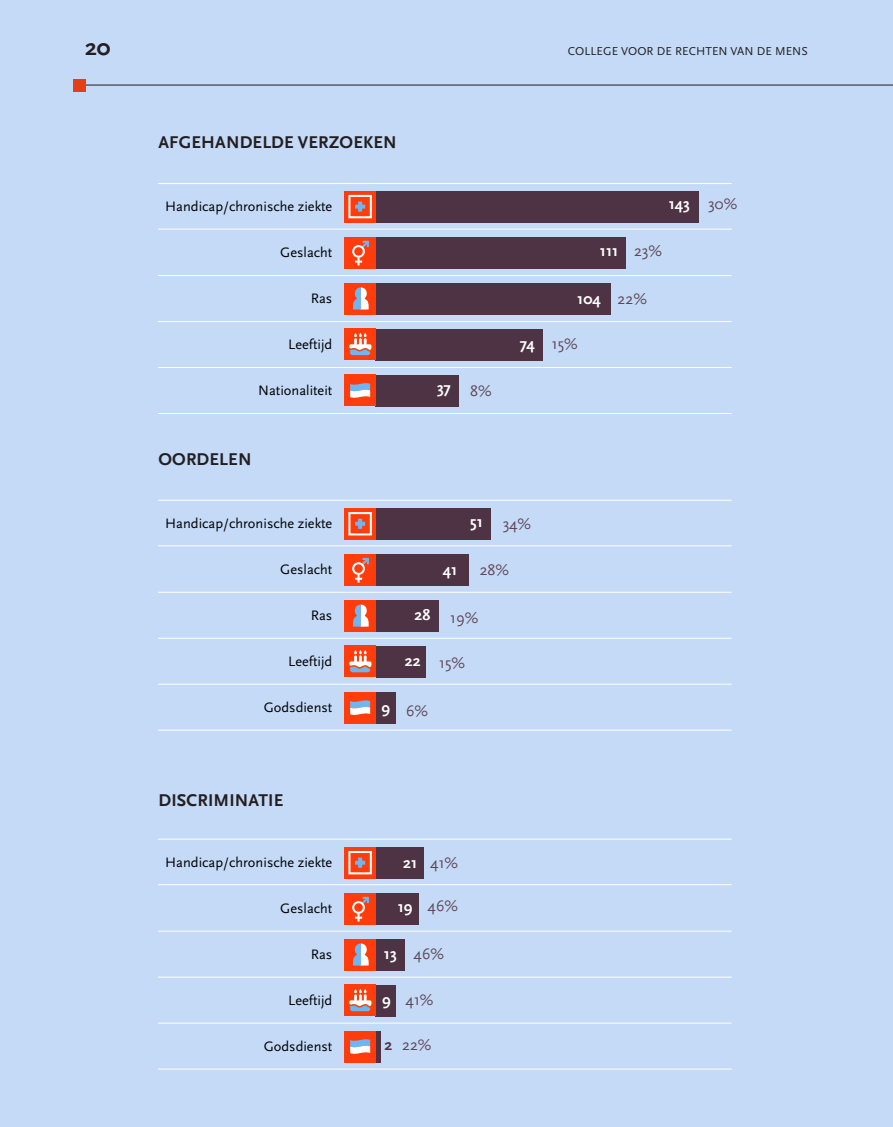
<style>
.page{position:relative;width:893px;height:1127px;background:#c4daf7}
.page>*{position:absolute;margin:0;border:0;box-sizing:border-box;transform-origin:0 0}
.t1{font:700 24px "Scala Sans Pro";color:#231f20}
.t2{font:700 17.85px "Scala Sans Pro";letter-spacing:.01em;color:#231f20}
.t3{font:15.9px "Scala Sans Pro 16";color:#5f4555}
.t4{font:15.9px "Scala Sans Pro Bold 9";color:#fff}
.t5{font:15.9px "Scala Sans Pro Bold 9";color:#4d3344}
.t6{font:14.25px "Scala Sans Pro 16";color:#000}
.t7{font:12px "Scala Sans Pro 4";letter-spacing:.01em;color:#231f20}
</style>
<div class="page">
<hr style="left:79px;top:85px;width:814px;height:1px;background:#1d1e1f">
<div style="left:73px;top:79px;width:12px;height:12px;background:#e63f18"></div>
<div style="left:375px;top:191px;width:323px;height:32px;background:#4d3344"></div>
<div style="left:375px;top:237px;width:251px;height:31px;background:#4d3344"></div>
<div style="left:375px;top:283px;width:235px;height:31px;background:#4d3344"></div>
<div style="left:375px;top:329px;width:167px;height:31px;background:#4d3344"></div>
<div style="left:375px;top:375px;width:84px;height:31px;background:#4d3344"></div>
<hr style="left:158px;top:229px;width:574px;height:1px;background:#fff">
<hr style="left:158px;top:183px;width:574px;height:1px;background:#fff">
<hr style="left:158px;top:275px;width:574px;height:1px;background:#fff">
<hr style="left:158px;top:321px;width:574px;height:1px;background:#fff">
<hr style="left:158px;top:367px;width:574px;height:1px;background:#fff">
<hr style="left:158px;top:413px;width:574px;height:1px;background:#fff">
<div style="left:344px;top:283px;width:32px;height:31px;background:#ff3c0b"></div>
<svg style="left:352px;top:287px;width:17px;height:23px"></svg>
<div style="left:344px;top:191px;width:32px;height:31px;background:#ff3c0b"></div>
<svg style="left:355px;top:202px;width:10px;height:10px"></svg>
<div style="left:348px;top:195px;width:24px;height:23px;border:2px solid #fff"></div>
<div style="left:344px;top:328px;width:32px;height:32px;background:#ff3c0b"></div>
<div style="left:350px;top:346px;width:20px;height:9px;background:#6fb6f0;border-radius:2px"></div>
<svg style="left:348px;top:333px;width:25px;height:19px"></svg>
<div style="left:344px;top:375px;width:32px;height:31px;background:#ff3c0b"></div>
<svg style="left:350px;top:383px;width:20px;height:15px"></svg>
<div style="left:344px;top:237px;width:32px;height:31px;background:#ff3c0b"></div>
<svg style="left:352px;top:240px;width:17px;height:25px"></svg>
<div style="left:376px;top:508px;width:115px;height:32px;background:#4d3344"></div>
<div style="left:376px;top:554px;width:92px;height:32px;background:#4d3344"></div>
<div style="left:376px;top:600px;width:63px;height:31px;background:#4d3344"></div>
<div style="left:376px;top:646px;width:49px;height:31px;background:#4d3344"></div>
<div style="left:376px;top:692px;width:20px;height:31px;background:#4d3344"></div>
<hr style="left:158px;top:545px;width:574px;height:1px;background:#fff">
<hr style="left:158px;top:500px;width:574px;height:1px;background:#fff">
<hr style="left:158px;top:592px;width:574px;height:1px;background:#fff">
<hr style="left:158px;top:638px;width:574px;height:1px;background:#fff">
<hr style="left:158px;top:684px;width:574px;height:1px;background:#fff">
<hr style="left:158px;top:730px;width:574px;height:1px;background:#fff">
<div style="left:344px;top:600px;width:32px;height:31px;background:#ff3c0b"></div>
<svg style="left:353px;top:604px;width:16px;height:23px"></svg>
<div style="left:344px;top:508px;width:32px;height:32px;background:#ff3c0b"></div>
<svg style="left:355px;top:519px;width:10px;height:10px"></svg>
<div style="left:348px;top:512px;width:24px;height:23px;border:2px solid #fff"></div>
<div style="left:344px;top:645px;width:32px;height:32px;background:#ff3c0b"></div>
<div style="left:350px;top:663px;width:20px;height:9px;background:#6fb6f0;border-radius:2px"></div>
<svg style="left:348px;top:650px;width:25px;height:20px"></svg>
<div style="left:344px;top:692px;width:32px;height:31px;background:#ff3c0b"></div>
<svg style="left:350px;top:700px;width:20px;height:15px"></svg>
<div style="left:344px;top:554px;width:32px;height:32px;background:#ff3c0b"></div>
<svg style="left:352px;top:557px;width:17px;height:25px"></svg>
<div style="left:376px;top:847px;width:47px;height:31px;background:#4d3344"></div>
<div style="left:376px;top:893px;width:43px;height:31px;background:#4d3344"></div>
<div style="left:376px;top:939px;width:29px;height:31px;background:#4d3344"></div>
<div style="left:376px;top:984px;width:20px;height:32px;background:#4d3344"></div>
<hr style="left:376px;top:1030px;width:4px;height:32px;background:#4d3344">
<div style="left:344px;top:939px;width:32px;height:31px;background:#ff3c0b"></div>
<svg style="left:352px;top:943px;width:17px;height:23px"></svg>
<div style="left:344px;top:847px;width:32px;height:31px;background:#ff3c0b"></div>
<svg style="left:355px;top:857px;width:10px;height:11px"></svg>
<div style="left:348px;top:851px;width:24px;height:23px;border:2px solid #fff"></div>
<div style="left:344px;top:984px;width:32px;height:32px;background:#ff3c0b"></div>
<div style="left:350px;top:1002px;width:20px;height:9px;background:#6fb6f0;border-radius:2px"></div>
<svg style="left:348px;top:989px;width:25px;height:19px"></svg>
<div style="left:344px;top:1030px;width:32px;height:32px;background:#ff3c0b"></div>
<svg style="left:350px;top:1039px;width:20px;height:15px"></svg>
<div style="left:344px;top:893px;width:32px;height:31px;background:#ff3c0b"></div>
<svg style="left:352px;top:896px;width:17px;height:25px"></svg>
<hr style="left:158px;top:884px;width:574px;height:1px;background:#fff">
<hr style="left:158px;top:839px;width:574px;height:1px;background:#fff">
<hr style="left:158px;top:931px;width:574px;height:1px;background:#fff">
<hr style="left:158px;top:977px;width:574px;height:1px;background:#fff">
<hr style="left:158px;top:1023px;width:574px;height:1px;background:#fff">
<hr style="left:158px;top:1069px;width:574px;height:1px;background:#fff">
<h1 class="t1" style="left:85px;top:34px;width:27px">20</h1>
<p class="t7" style="left:568px;top:44px;width:242px">COLLEGE VOOR DE RECHTEN VAN DE MENS</p>
<p class="t2" style="left:158px;top:132px;width:240px">AFGEHANDELDE VERZOEKEN</p>
<p class="t6" style="left:165px;top:198px;width:169px">Handicap/chronische ziekte</p>
<p class="t6" style="left:280px;top:244px;width:54px">Geslacht</p>
<p class="t6" style="left:311px;top:290px;width:23px">Ras</p>
<p class="t6" style="left:288px;top:336px;width:46px">Leeftijd</p>
<p class="t6" style="left:258px;top:382px;width:76px">Nationaliteit</p>
<p class="t4" style="left:437px;top:379px;width:15px">37</p>
<p class="t3" style="left:470px;top:382px;width:23px">8%</p>
<p class="t4" style="left:520px;top:334px;width:17px">74</p>
<p class="t4" style="left:669px;top:195px;width:23px">143</p>
<p class="t3" style="left:634px;top:241px;width:29px">23%</p>
<p class="t3" style="left:618px;top:289px;width:31px">22%</p>
<p class="t4" style="left:600px;top:241px;width:20px">111</p>
<p class="t4" style="left:577px;top:289px;width:25px">104</p>
<p class="t3" style="left:551px;top:334px;width:28px">15%</p>
<p class="t3" style="left:708px;top:195px;width:31px">30%</p>
<p class="t2" style="left:158px;top:448px;width:95px">OORDELEN</p>
<p class="t6" style="left:165px;top:515px;width:169px">Handicap/chronische ziekte</p>
<p class="t6" style="left:280px;top:561px;width:54px">Geslacht</p>
<p class="t6" style="left:311px;top:607px;width:23px">Ras</p>
<p class="t6" style="left:288px;top:653px;width:46px">Leeftijd</p>
<p class="t6" style="left:264px;top:699px;width:70px">Godsdienst</p>
<p class="t4" style="left:382px;top:698px;width:10px">9</p>
<p class="t4" style="left:443px;top:561px;width:16px">41</p>
<p class="t3" style="left:502px;top:514px;width:30px">34%</p>
<p class="t3" style="left:480px;top:561px;width:31px">28%</p>
<p class="t4" style="left:470px;top:512px;width:14px">51</p>
<p class="t4" style="left:415px;top:606px;width:17px">28</p>
<p class="t4" style="left:405px;top:651px;width:17px">22</p>
<p class="t3" style="left:450px;top:609px;width:30px">19%</p>
<p class="t3" style="left:439px;top:654px;width:28px">15%</p>
<p class="t3" style="left:406px;top:702px;width:24px">6%</p>
<p class="t2" style="left:158px;top:790px;width:126px">DISCRIMINATIE</p>
<p class="t6" style="left:165px;top:854px;width:169px">Handicap/chronische ziekte</p>
<p class="t6" style="left:280px;top:900px;width:54px">Geslacht</p>
<p class="t6" style="left:311px;top:946px;width:23px">Ras</p>
<p class="t6" style="left:288px;top:992px;width:46px">Leeftijd</p>
<p class="t6" style="left:264px;top:1038px;width:70px">Godsdienst</p>
<p class="t3" style="left:430px;top:853px;width:30px">41%</p>
<p class="t3" style="left:427px;top:897px;width:32px">46%</p>
<p class="t3" style="left:413px;top:945px;width:32px">46%</p>
<p class="t3" style="left:405px;top:990px;width:30px">41%</p>
<p class="t3" style="left:402px;top:1036px;width:31px">22%</p>
<p class="t4" style="left:403px;top:853px;width:16px">21</p>
<p class="t4" style="left:398px;top:897px;width:16px">19</p>
<p class="t4" style="left:384px;top:945px;width:15px">13</p>
<p class="t4" style="left:382px;top:990px;width:10px">9</p>
<p class="t5" style="left:384px;top:1036px;width:9px">2</p>
</div>
